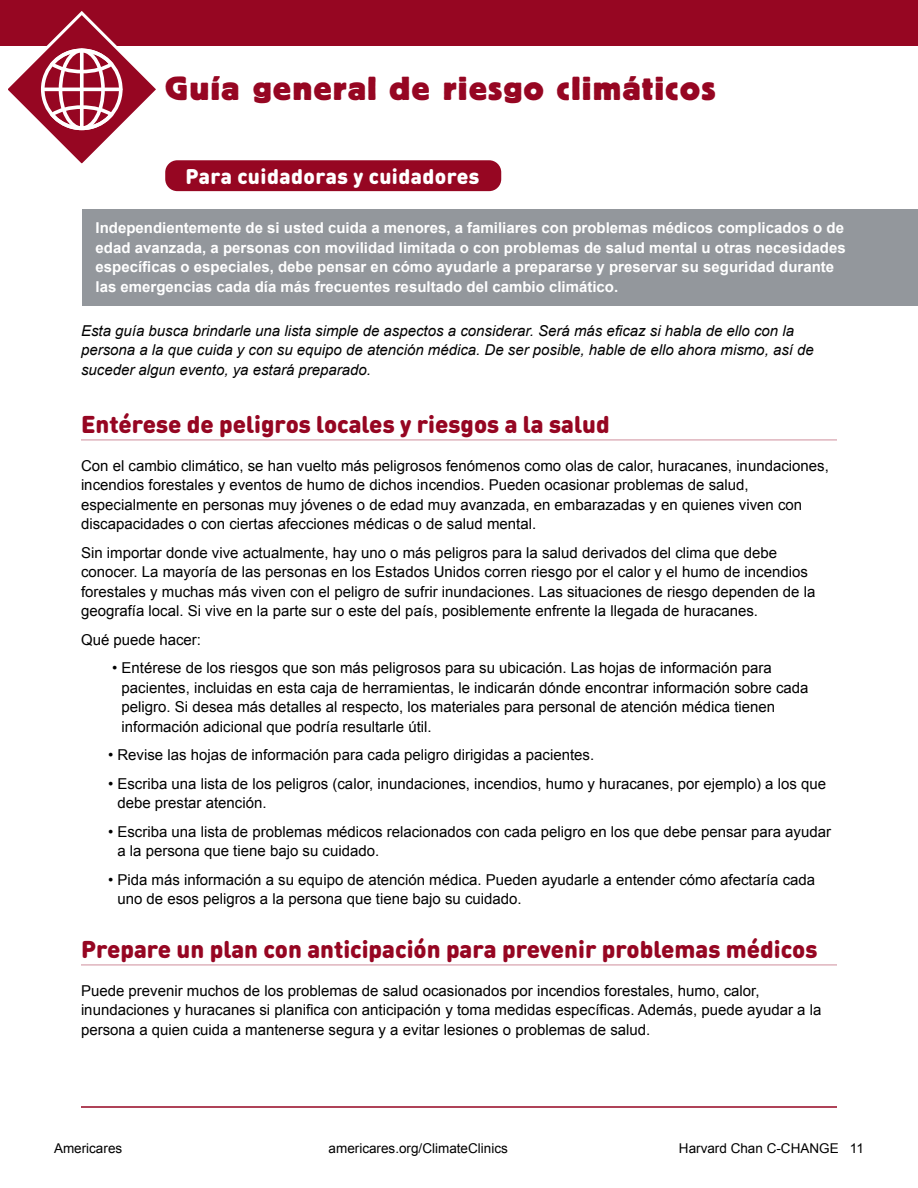
<style>
.page{position:relative;width:918px;height:1188px;background:#fff}
.page>*{position:absolute;margin:0;border:0;box-sizing:border-box;transform-origin:0 0}
.t1{font:700 33px "Block Berthold BQ";letter-spacing:.05em;color:#960622}
.t2{font:900 24px "DIN Round OT";color:#960622}
.t3{font:900 21px "DIN Round OT";letter-spacing:.02em;color:#fff}
.t4{font:15px/19.5px "Arial";color:#000}
.t5{font:700 15px/19.5px "Arial";color:#fff}
.t6{font:italic 15px/19.5px "Arial";color:#000}
.t7{font:13.5px "Arial";color:#000}
</style>
<div class="page">
<div style="left:82px;top:209px;width:836px;height:96px;background:#93979c"></div>
<hr style="left:81px;top:439px;width:756px;height:2px;background:#dfb4bd">
<hr style="left:81px;top:964px;width:756px;height:2px;background:#dfb4bd">
<hr style="left:81px;top:1106px;width:756px;height:2px;background:#960622">
<div style="left:165px;top:160px;width:336px;height:31px;background:#960622;border-radius:12px"></div>
<div style="left:0;top:0;width:918px;height:46px;background:#960622"></div>
<svg style="left:8px;top:11px;width:148px;height:153px"></svg>
<svg style="left:80px;top:50px;width:4px;height:78px"></svg>
<h1 class="t1" style="left:165px;top:70px;width:552px">Guía general de riesgo climáticos</h1>
<h3 class="t3" style="left:185px;top:162px;width:296px">Para cuidadoras y cuidadores</h3>
<p class="t5" style="left:96px;top:219px;width:752px">Independientemente de si usted cuida a menores, a familiares con problemas médicos complicados o de edad avanzada, a personas con movilidad limitada o con problemas de salud mental u otras necesidades específicas o especiales, debe pensar en cómo ayudarle a prepararse y preservar su seguridad durante las emergencias cada día más frecuentes resultado del cambio climático.</p>
<p class="t6" style="left:81px;top:321px;width:734px">Esta guía busca brindarle una lista simple de aspectos a considerar. Será más eficaz si habla de ello con la persona a la que cuida y con su equipo de atención médica. De ser posible, hable de ello ahora mismo, así de suceder algun evento, ya estará preparado.</p>
<h2 class="t2" style="left:81px;top:408px;width:530px">Entérese de peligros locales y riesgos a la salud</h2>
<p class="t4" style="left:81px;top:456px;width:749px">Con el cambio climático, se han vuelto más peligrosos fenómenos como olas de calor, huracanes, inundaciones, incendios forestales y eventos de humo de dichos incendios. Pueden ocasionar problemas de salud, especialmente en personas muy jóvenes o de edad muy avanzada, en embarazadas y en quienes viven con discapacidades o con ciertas afecciones médicas o de salud mental.</p>
<p class="t4" style="left:81px;top:543px;width:736px">Sin importar donde vive actualmente, hay uno o más peligros para la salud derivados del clima que debe conocer. La mayoría de las personas en los Estados Unidos corren riesgo por el calor y el humo de incendios forestales y muchas más viven con el peligro de sufrir inundaciones. Las situaciones de riesgo dependen de la geografía local. Si vive en la parte sur o este del país, posiblemente enfrente la llegada de huracanes.</p>
<p class="t4" style="left:81px;top:630px;width:122px">Qué puede hacer:</p>
<p class="t4" style="left:122px;top:658px;width:688px;text-indent:-9px">• Entérese de los riesgos que son más peligrosos para su ubicación. Las hojas de información para pacientes, incluidas en esta caja de herramientas, le indicarán dónde encontrar información sobre cada peligro. Si desea más detalles al respecto, los materiales para personal de atención médica tienen información adicional que podría resultarle útil.</p>
<p class="t4" style="left:108px;top:745px;width:488px">• Revise las hojas de información para cada peligro dirigidas a pacientes.</p>
<p class="t4" style="left:117px;top:774px;width:710px;text-indent:-9px">• Escriba una lista de los peligros (calor, inundaciones, incendios, humo y huracanes, por ejemplo) a los que debe prestar atención.</p>
<p class="t4" style="left:117px;top:822px;width:715px;text-indent:-9px">• Escriba una lista de problemas médicos relacionados con cada peligro en los que debe pensar para ayudar a la persona que tiene bajo su cuidado.</p>
<p class="t4" style="left:117px;top:870px;width:699px;text-indent:-9px">• Pida más información a su equipo de atención médica. Pueden ayudarle a entender cómo afectaría cada uno de esos peligros a la persona que tiene bajo su cuidado.</p>
<h2 class="t2" style="left:81px;top:933px;width:738px">Prepare un plan con anticipación para prevenir problemas médicos</h2>
<p class="t4" style="left:81px;top:981px;width:742px">Puede prevenir muchos de los problemas de salud ocasionados por incendios forestales, humo, calor, inundaciones y huracanes si planifica con anticipación y toma medidas específicas. Además, puede ayudar a la persona a quien cuida a mantenerse segura y a evitar lesiones o problemas de salud.</p>
<p class="t7" style="left:54px;top:1139px;width:70px">Americares</p>
<p class="t7" style="left:329px;top:1139px;width:181px">americares.org/ClimateClinics</p>
<p class="t7" style="left:679px;top:1139px;width:187px">Harvard Chan C-CHANGE 11</p>
</div>
